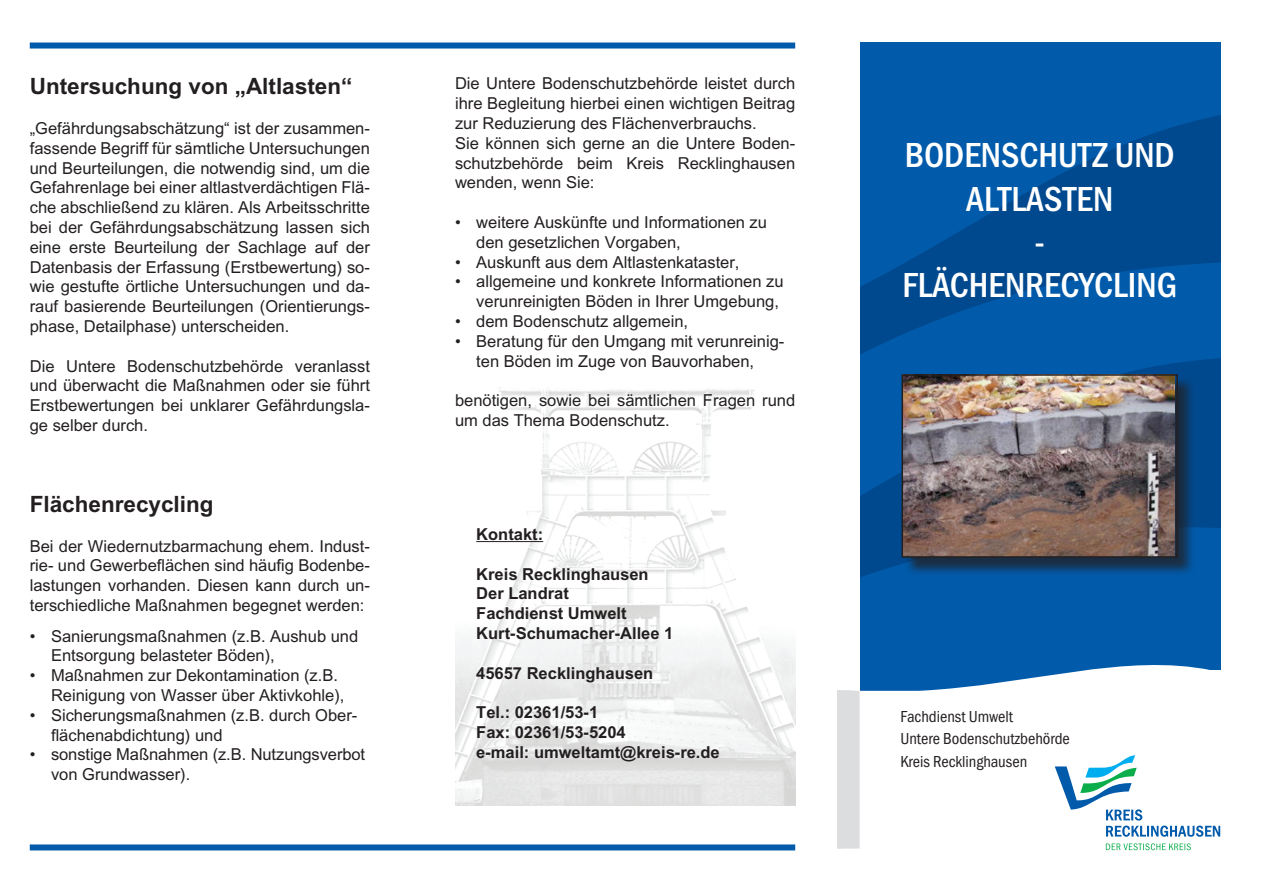
<style>
.page{position:relative;width:1263px;height:893px;background:#fff}
.page>*{position:absolute;margin:0;border:0;box-sizing:border-box;transform-origin:0 0}
.t1{font:500 condensed 36px/43.2px "Franklin Gothic";color:#fff;text-align:center}
.t2{font:700 22.5px "Arial";color:#231f20}
.t3{font:16.5px/19.8px "Arial";color:#231f20}
.t4{font:700 16.5px/19.8px "Arial";color:#231f20}
.t5{font:condensed 16.5px/22.5px "Franklin Gothic";color:#231f20}
</style>
<div class="page">
<div style="left:838px;top:43px;width:382px;height:806px;background:#015aaa"></div>
<svg style="left:860px;top:115px;width:360px;height:461px"></svg>
<div style="left:838px;top:43px;width:22px;height:806px;background:#fff"></div>
<svg style="left:860px;top:665px;width:350px;height:184px;background:#e7eff7"></svg>
<div style="left:838px;top:665px;width:22px;height:184px;background:#dcdddf"></div>
<div style="left:1210px;top:670px;width:10px;height:179px;background:#fff"></div>
<div style="left:1049px;top:749px;width:183px;height:108px;background:#fff"></div>
<svg style="left:1054px;top:755px;width:166px;height:95px"></svg>
<div style="left:904px;top:376px;width:292px;height:200px;background:#231f20;opacity:.75"></div>
<img style="left:904px;top:377px;width:271px;height:178px">
<div style="left:901px;top:374px;width:277px;height:184px;border:2px solid #231f20"></div>
<img style="left:455px;top:387px;width:340px;height:419px">
<hr style="left:476px;top:541px;width:67px;height:1px;background:#231f20">
<div style="left:30px;top:43px;width:765px;height:6px;background:#015aaa"></div>
<div style="left:30px;top:844px;width:765px;height:6px;background:#015aaa"></div>
<h2 class="t2" style="left:30px;top:73px;width:324px">Untersuchung von „Altlasten“</h2>
<p class="t3" style="left:30px;top:118px;width:342px;text-align:justify">„Gefährdungsabschätzung“ ist der zusammen&shy;fassende Begriff für sämtliche Untersuchungen und Beurteilungen, die notwendig sind, um die Gefahrenlage bei einer altlastverdächtigen Flä&shy;che abschließend zu klären. Als Arbeitsschritte bei der Gefährdungsabschätzung lassen sich eine erste Beurteilung der Sachlage auf der Datenbasis der Erfassung (Erstbewertung) so&shy;wie gestufte örtliche Untersuchungen und da&shy;rauf basierende Beurteilungen (Orientierungs&shy;phase, Detailphase) unterscheiden.</p>
<p class="t3" style="left:30px;top:356px;width:342px;text-align:justify">Die Untere Bodenschutzbehörde veranlasst und überwacht die Maßnahmen oder sie führt Erstbewertungen bei unklarer Gefährdungsla&shy;ge selber durch.</p>
<h2 class="t2" style="left:30px;top:491px;width:185px">Flächenrecycling</h2>
<p class="t3" style="left:30px;top:536px;width:342px;text-align:justify">Bei der Wiedernutzbarmachung ehem. Indust&shy;rie- und Gewerbeflächen sind häufig Bodenbe&shy;lastungen vorhanden. Diesen kann durch un&shy;terschiedliche Maßnahmen begegnet werden:</p>
<p class="t3" style="left:51px;top:626px;width:309px;text-indent:-21px">• Sanierungsmaßnahmen (z.B. Aushub und<br>Entsorgung belasteter Böden),</p>
<p class="t3" style="left:51px;top:665px;width:295px;text-indent:-21px">• Maßnahmen zur Dekontamination (z.B.<br>Reinigung von Wasser über Aktivkohle),</p>
<p class="t3" style="left:51px;top:705px;width:308px;text-indent:-21px">• Sicherungsmaßnahmen (z.B. durch Ober&shy;flächenabdichtung) und</p>
<p class="t3" style="left:51px;top:745px;width:316px;text-indent:-21px">• sonstige Maßnahmen (z.B. Nutzungsverbot von Grundwasser).</p>
<p class="t3" style="left:455px;top:74px;width:342px">Die Untere Bodenschutzbehörde leistet durch ihre Begleitung hierbei einen wichtigen Beitrag zur Reduzierung des Flächenverbrauchs.<br>Sie können sich gerne an die Untere Boden&shy;schutzbehörde beim Kreis Recklinghausen wenden, wenn Sie:</p>
<p class="t3" style="left:476px;top:212px;width:292px;text-indent:-21px">• weitere Auskünfte und Informationen zu den gesetzlichen Vorgaben,</p>
<p class="t3" style="left:455px;top:252px;width:286px">• Auskunft aus dem Altlastenkataster,</p>
<p class="t3" style="left:455px;top:272px;width:330px;text-align:right">• allgemeine und konkrete Informationen zu verunreinigten Böden in Ihrer Umgebung,</p>
<p class="t3" style="left:455px;top:311px;width:235px">• dem Bodenschutz allgemein,</p>
<p class="t3" style="left:455px;top:331px;width:331px;text-align:center">• Beratung für den Umgang mit verunreinig&shy;ten Böden im Zuge von Bauvorhaben,</p>
<p class="t3" style="left:455px;top:391px;width:342px">benötigen, sowie bei sämtlichen Fragen rund um das Thema Bodenschutz.</p>
<p class="t4" style="left:476px;top:524px;width:68px">Kontakt:</p>
<p class="t4" style="left:476px;top:564px;width:199px">Kreis Recklinghausen<br>Der Landrat<br>Fachdienst Umwelt<br>Kurt-Schumacher-Allee 1</p>
<p class="t4" style="left:476px;top:663px;width:178px">45657 Recklinghausen</p>
<p class="t4" style="left:476px;top:702px;width:245px">Tel.: 02361/53-1<br>Fax: 02361/53-5204<br>e-mail: umweltamt@kreis-re.de</p>
<h1 class="t1" style="left:902px;top:134px;width:276px">BODENSCHUTZ UND<br>ALTLASTEN<br>-<br>FLÄCHENRECYCLING</h1>
<p class="t5" style="left:900px;top:705px;width:171px">Fachdienst Umwelt<br>Untere Bodenschutzbehörde<br>Kreis Recklinghausen</p>
</div>
